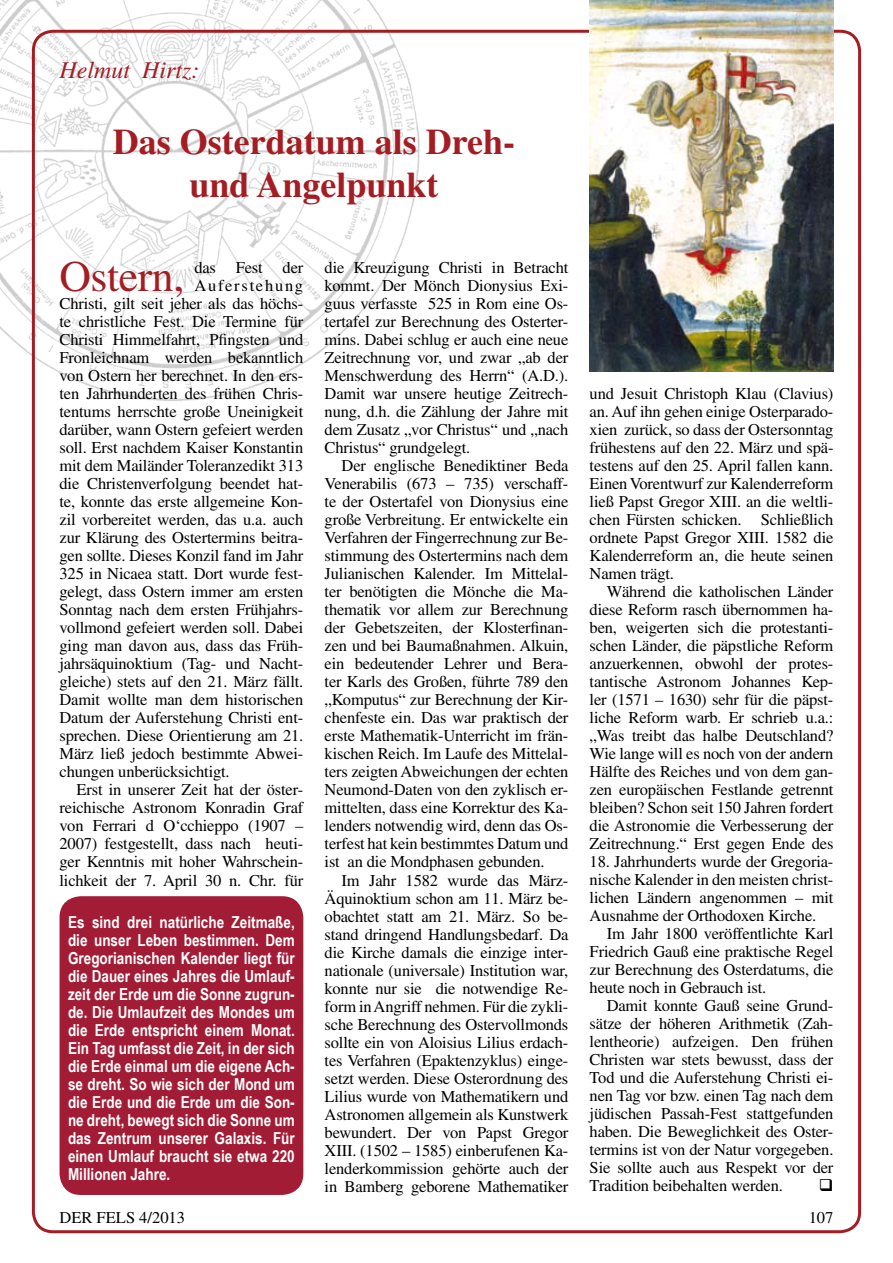
<style>
.page{position:relative;width:893px;height:1263px;background:#fff}
.page>*{position:absolute;margin:0;border:0;box-sizing:border-box;transform-origin:0 0}
.t1{font:43.65px "Times";letter-spacing:-.01em;color:#a41d23}
.t2{font:700 36px/43.2px "Times";color:#a41d23;text-align:center}
.t3{font:italic 24px "Times";color:#a41d23}
.t4{font:16.5px/18px "Times";letter-spacing:-.01em;color:#000;text-align:justify}
.t5{font:700 16.5px/18px "Arial Narrow";color:#fff;text-align:justify}
.t6{font:16.5px "Times";letter-spacing:.105em;color:#000}
</style>
<div class="page">
<img style="left:0;top:0;width:430px;height:409px">
<div style="left:60px;top:896px;width:243px;height:299px;background:#a21c36;border-radius:21px"></div>
<img style="left:590px;top:0;width:243px;height:371px">
<h3 class="t3" style="left:60px;top:57px;width:141px">Helmut Hirtz:</h3>
<h2 class="t2" style="left:113px;top:119px;width:404px">Das Osterdatum als Dreh&shy;und Angelpunkt</h2>
<h1 class="t1" style="left:60px;top:252px;width:126px">Ostern,</h1>
<p class="t4" style="left:194px;top:259px;width:110px">das Fest der</p>
<p class="t6" style="left:194px;top:277px;width:110px">Auferstehung</p>
<p class="t4" style="left:60px;top:295px;width:245px">Christi, gilt seit jeher als das höchs-</p>
<p class="t4" style="left:60px;top:313px;width:245px">te christliche Fest. Die Termine für</p>
<p class="t4" style="left:60px;top:331px;width:245px">Christi Himmelfahrt, Pfingsten und</p>
<p class="t4" style="left:60px;top:349px;width:245px">Fronleichnam werden bekanntlich</p>
<p class="t4" style="left:60px;top:367px;width:245px">von Ostern her berechnet. In den ers-</p>
<p class="t4" style="left:60px;top:385px;width:245px">ten Jahrhunderten des frühen Chris-</p>
<p class="t4" style="left:60px;top:403px;width:245px">tentums herrschte große Uneinigkeit</p>
<p class="t4" style="left:60px;top:421px;width:245px">darüber, wann Ostern gefeiert werden</p>
<p class="t4" style="left:60px;top:439px;width:245px">soll. Erst nachdem Kaiser Konstantin</p>
<p class="t4" style="left:60px;top:457px;width:245px">mit dem Mailänder Toleranzedikt 313</p>
<p class="t4" style="left:60px;top:475px;width:245px">die Christenverfolgung beendet hat-</p>
<p class="t4" style="left:60px;top:493px;width:245px">te, konnte das erste allgemeine Kon-</p>
<p class="t4" style="left:60px;top:511px;width:245px">zil vorbereitet werden, das u.a. auch</p>
<p class="t4" style="left:60px;top:529px;width:245px">zur Klärung des Ostertermins beitra-</p>
<p class="t4" style="left:60px;top:547px;width:245px">gen sollte. Dieses Konzil fand im Jahr</p>
<p class="t4" style="left:60px;top:565px;width:245px">325 in Nicaea statt. Dort wurde fest-</p>
<p class="t4" style="left:60px;top:583px;width:245px">gelegt, dass Ostern immer am ersten</p>
<p class="t4" style="left:60px;top:601px;width:245px">Sonntag nach dem ersten Frühjahrs-</p>
<p class="t4" style="left:60px;top:619px;width:245px">vollmond gefeiert werden soll. Dabei</p>
<p class="t4" style="left:60px;top:637px;width:245px">ging man davon aus, dass das Früh-</p>
<p class="t4" style="left:60px;top:655px;width:245px">jahrsäquinoktium (Tag- und Nacht-</p>
<p class="t4" style="left:60px;top:673px;width:245px">gleiche) stets auf den 21. März fällt.</p>
<p class="t4" style="left:60px;top:691px;width:245px">Damit wollte man dem historischen</p>
<p class="t4" style="left:60px;top:709px;width:245px">Datum der Auferstehung Christi ent-</p>
<p class="t4" style="left:60px;top:727px;width:245px">sprechen. Diese Orientierung am 21.</p>
<p class="t4" style="left:60px;top:745px;width:245px">März ließ jedoch bestimmte Abwei-</p>
<p class="t4" style="left:60px;top:763px;width:172px">chungen unberücksichtigt.</p>
<p class="t4" style="left:77px;top:781px;width:228px">Erst in unserer Zeit hat der öster-</p>
<p class="t4" style="left:60px;top:799px;width:245px">reichische Astronom Konradin Graf</p>
<p class="t4" style="left:60px;top:817px;width:245px">von Ferrari d O‘cchieppo (1907 –</p>
<p class="t4" style="left:60px;top:835px;width:245px">2007) festgestellt, dass nach heuti-</p>
<p class="t4" style="left:60px;top:853px;width:245px">ger Kenntnis mit hoher Wahrschein-</p>
<p class="t4" style="left:60px;top:871px;width:245px">lichkeit der 7. April 30 n. Chr. für</p>
<p class="t5" style="left:68px;top:912px;width:228px">Es sind drei natürliche Zeitmaße, die unser Leben bestimmen. Dem Gregorianischen Kalender liegt für die Dauer eines Jahres die Umlauf&shy;zeit der Erde um die Sonne zugrun&shy;de. Die Umlaufzeit des Mondes um die Erde entspricht einem Monat.<br>Ein Tag umfasst die Zeit, in der sich die Erde einmal um die eigene Ach&shy;se dreht. So wie sich der Mond um die Erde und die Erde um die Son&shy;ne dreht, bewegt sich die Sonne um das Zentrum unserer Galaxis. Für einen Umlauf braucht sie etwa 220<br>Millionen Jahre.</p>
<p class="t4" style="left:325px;top:259px;width:245px">die Kreuzigung Christi in Betracht kommt. Der Mönch Dionysius Exi&shy;guus verfasste 525 in Rom eine Os&shy;tertafel zur Berechnung des Osterter&shy;mins. Dabei schlug er auch eine neue Zeitrechnung vor, und zwar „ab der Menschwerdung des Herrn“ (A.D.).<br>Damit war unsere heutige Zeitrech&shy;nung, d.h. die Zählung der Jahre mit dem Zusatz „vor Christus“ und „nach Christus“ grundgelegt.</p>
<p class="t4" style="left:325px;top:457px;width:245px;text-indent:17px">Der englische Benediktiner Beda Venerabilis (673 – 735) verschaff&shy;te der Ostertafel von Dionysius eine große Verbreitung. Er entwickelte ein Verfahren der Fingerrechnung zur Be&shy;stimmung des Ostertermins nach dem Julianischen Kalender. Im Mittelal&shy;ter benötigten die Mönche die Ma&shy;thematik vor allem zur Berechnung der Gebetszeiten, der Klosterfinan&shy;zen und bei Baumaßnahmen. Alkuin, ein bedeutender Lehrer und Bera&shy;ter Karls des Großen, führte 789 den „Komputus“ zur Berechnung der Kir&shy;chenfeste ein. Das war praktisch der erste Mathematik-Unterricht im frän&shy;kischen Reich. Im Laufe des Mittelal&shy;ters zeigten Abweichungen der echten Neumond-Daten von den zyklisch er&shy;mittelten, dass eine Korrektur des Ka&shy;lenders notwendig wird, denn das Os&shy;terfest hat kein bestimmtes Datum und ist an die Mondphasen gebunden.</p>
<p class="t4" style="left:325px;top:871px;width:245px;text-indent:17px">Im Jahr 1582 wurde das März-Äquinoktium schon am 11. März be&shy;obachtet statt am 21. März. So be&shy;stand dringend Handlungsbedarf. Da die Kirche damals die einzige inter&shy;nationale (universale) Institution war, konnte nur sie die notwendige Re&shy;form in Angriff nehmen. Für die zykli&shy;sche Berechnung des Ostervollmonds sollte ein von Aloisius Lilius erdach&shy;tes Verfahren (Epaktenzyklus) einge&shy;setzt werden. Diese Osterordnung des Lilius wurde von Mathematikern und Astronomen allgemein als Kunstwerk bewundert. Der von Papst Gregor XIII. (1502 – 1585) einberufenen Ka&shy;lenderkommission gehörte auch der in Bamberg geborene Mathematiker</p>
<p class="t4" style="left:590px;top:385px;width:245px">und Jesuit Christoph Klau (Clavius) an. Auf ihn gehen einige Osterparado&shy;xien zurück, so dass der Ostersonntag frühestens auf den 22. März und spä&shy;testens auf den 25. April fallen kann.<br>Einen Vorentwurf zur Kalenderreform ließ Papst Gregor XIII. an die weltli&shy;chen Fürsten schicken. Schließlich ordnete Papst Gregor XIII. 1582 die Kalenderreform an, die heute seinen Namen trägt.</p>
<p class="t4" style="left:590px;top:583px;width:245px;text-indent:17px">Während die katholischen Länder diese Reform rasch übernommen ha&shy;ben, weigerten sich die protestanti&shy;schen Länder, die päpstliche Reform anzuerkennen, obwohl der protes&shy;tantische Astronom Johannes Kep&shy;ler (1571 – 1630) sehr für die päpst&shy;liche Reform warb. Er schrieb u.a.: „Was treibt das halbe Deutschland?<br>Wie lange will es noch von der andern Hälfte des Reiches und von dem gan&shy;zen europäischen Festlande getrennt bleiben? Schon seit 150 Jahren fordert die Astronomie die Verbesserung der Zeitrechnung.“ Erst gegen Ende des</p>
<p class="t4" style="left:590px;top:853px;width:245px">18. Jahrhunderts wurde der Gregoria&shy;nische Kalender in den meisten christ&shy;lichen Ländern angenommen – mit Ausnahme der Orthodoxen Kirche.</p>
<p class="t4" style="left:590px;top:925px;width:245px;text-indent:17px">Im Jahr 1800 veröffentlichte Karl Friedrich Gauß eine praktische Regel zur Berechnung des Osterdatums, die heute noch in Gebrauch ist.</p>
<p class="t4" style="left:590px;top:997px;width:245px;text-indent:17px">Damit konnte Gauß seine Grund&shy;sätze der höheren Arithmetik (Zah&shy;lentheorie) aufzeigen. Den frühen Christen war stets bewusst, dass der Tod und die Auferstehung Christi ei&shy;nen Tag vor bzw. einen Tag nach dem jüdischen Passah-Fest stattgefunden haben. Die Beweglichkeit des Oster&shy;termins ist von der Natur vorgegeben.<br>Sie sollte auch aus Respekt vor der Tradition beibehalten werden.</p>
<p class="t4" style="left:60px;top:1209px;width:127px">DER FELS 4/2013</p>
<p class="t4" style="left:809px;top:1209px;width:26px">107</p>
</div>
